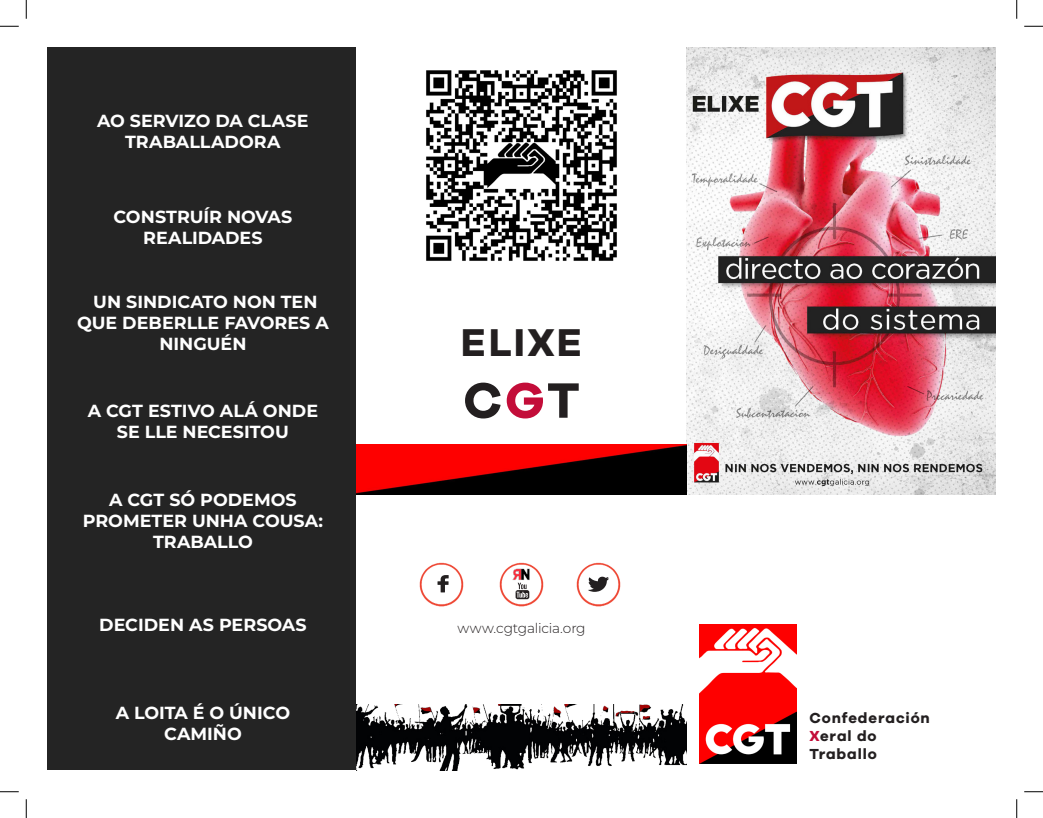
<style>
.page{position:relative;width:1043px;height:818px;background:#fff}
.page>*{position:absolute;margin:0;border:0;box-sizing:border-box;transform-origin:0 0}
.t1{font:700 51.25px "Galano Grotesque";color:#231f20}
.t2{font:700 40px "Galano Grotesque";letter-spacing:.055em;color:#231f20}
.Team_-_3{font:700 17.5px/21px "Montserrat";color:#fff;text-align:center}
.t3{font:700 15px "Galano Grotesque";letter-spacing:.06em;color:#231f20}
.t4{font:300 13.75px "Montserrat";letter-spacing:-.015em;color:#231f20}
.s1{color:#c30d39}
</style>
<div class="page">
<img style="left:576px;top:562px;width:44px;height:44px">
<img style="left:499px;top:562px;width:44px;height:44px">
<img style="left:419px;top:562px;width:44px;height:44px">
<img style="left:686px;top:48px;width:309px;height:446px">
<img style="left:356px;top:444px;width:330px;height:50px">
<div style="left:48px;top:48px;width:308px;height:722px;background:#242424"></div>
<img style="left:356px;top:704px;width:330px;height:66px">
<svg style="left:437px;top:575px;width:11px;height:17px"></svg>
<svg style="left:515px;top:582px;width:14px;height:17px"></svg>
<svg style="left:588px;top:576px;width:21px;height:16px"></svg>
<img style="left:511px;top:568px;width:21px;height:12px">
<img style="left:699px;top:625px;width:97px;height:138px">
<img style="left:426px;top:70px;width:191px;height:191px">
<svg style="left:0;top:25px;width:19px;height:2px"></svg>
<svg style="left:1024px;top:25px;width:18px;height:2px"></svg>
<svg style="left:0;top:791px;width:19px;height:1px"></svg>
<svg style="left:1024px;top:791px;width:18px;height:1px"></svg>
<svg style="left:25px;top:0;width:2px;height:19px"></svg>
<svg style="left:25px;top:799px;width:2px;height:19px"></svg>
<svg style="left:1016px;top:0;width:1px;height:19px"></svg>
<svg style="left:1016px;top:799px;width:1px;height:19px"></svg>
<p class="Team_-_3" style="left:97px;top:109px;width:213px">AO SERVIZO DA CLASE<br>TRABALLADORA</p>
<p class="Team_-_3" style="left:113px;top:205px;width:180px">CONSTRUÍR NOVAS<br>REALIDADES</p>
<p class="Team_-_3" style="left:77px;top:290px;width:253px">UN SINDICATO NON TEN<br>QUE DEBERLLE FAVORES A<br>NINGUÉN</p>
<p class="Team_-_3" style="left:88px;top:399px;width:232px">A CGT ESTIVO ALÁ ONDE<br>SE LLE NECESITOU</p>
<p class="Team_-_3" style="left:83px;top:488px;width:241px">A CGT SÓ PODEMOS<br>PROMETER UNHA COUSA:<br>TRABALLO</p>
<p class="Team_-_3" style="left:99px;top:613px;width:209px">DECIDEN AS PERSOAS</p>
<p class="Team_-_3" style="left:116px;top:701px;width:176px">A LOITA É O ÚNICO<br>CAMIÑO</p>
<p class="t2" style="left:461px;top:318px;width:122px">ELIXE</p>
<p class="t1" style="left:463px;top:368px;width:118px">C<span class="s1">G</span>T</p>
<p class="t4" style="left:457px;top:618px;width:130px">www.cgtgalicia.org</p>
<p class="t3" style="left:809px;top:708px;width:122px">Confederación</p>
<p class="t3" style="left:809px;top:726px;width:69px"><span class="s1">X</span>eral do</p>
<p class="t3" style="left:809px;top:744px;width:69px">Traballo</p>
</div>
